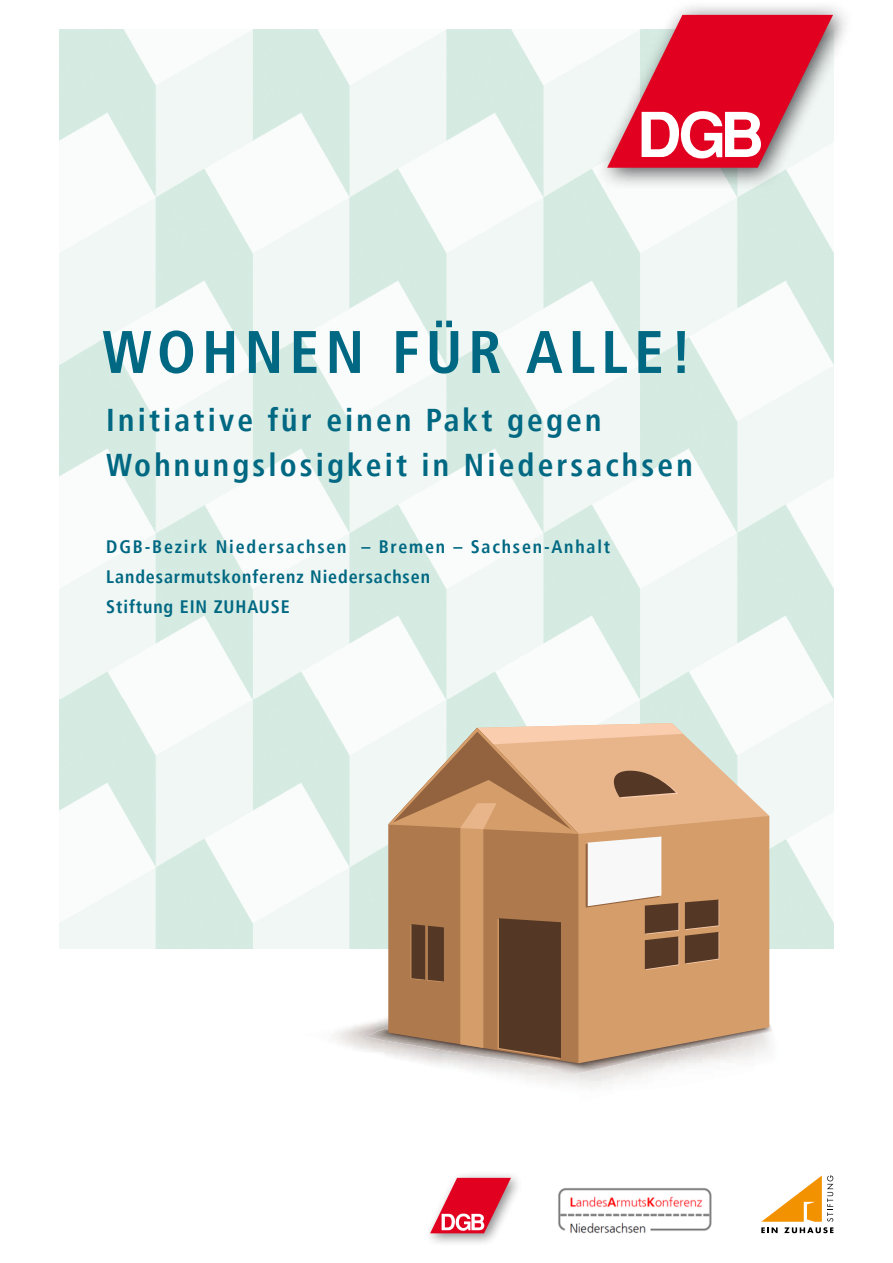
<style>
.page{position:relative;width:893px;height:1263px;background:#fff}
.page>*{position:absolute;margin:0;border:0;box-sizing:border-box;transform-origin:0 0}
.t1{font:700 condensed 60px "Frutiger LT Pro";letter-spacing:.1em;color:#006882}
.t2{font:700 condensed 31.5px/45px "Frutiger LT Pro";letter-spacing:.1em;color:#006882}
.t3{font:700 condensed 18px/30px "Frutiger LT Pro";letter-spacing:.05em;color:#006882}
</style>
<div class="page">
<img style="left:60px;top:30px;width:773px;height:669px">
<svg style="left:60px;top:699px;width:773px;height:249px"></svg>
<div style="left:595px;top:1px;width:259px;height:190px;background:#1a171c;opacity:.75"></div>
<svg style="left:607px;top:15px;width:226px;height:153px"></svg>
<div style="left:424px;top:1170px;width:99px;height:77px;background:#1a171c;opacity:.5"></div>
<svg style="left:430px;top:1178px;width:81px;height:55px"></svg>
<svg style="left:761px;top:1175px;width:72px;height:58px"></svg>
<img style="left:558px;top:1188px;width:154px;height:46px">
<img style="left:366px;top:946px;width:407px;height:129px">
<svg style="left:388px;top:723px;width:381px;height:336px"></svg>
<h1 class="t1" style="left:102px;top:317px;width:592px">WOHNEN FÜR ALLE!</h1>
<h2 class="t2" style="left:106px;top:397px;width:588px">Initiative für einen Pakt gegen<br>Wohnungslosigkeit in Niedersachsen</h2>
<p class="t3" style="left:106px;top:532px;width:505px">DGB-Bezirk Niedersachsen – Bremen – Sachsen-Anhalt<br>Landesarmutskonferenz Niedersachsen<br>Stiftung EIN ZUHAUSE</p>
</div>
